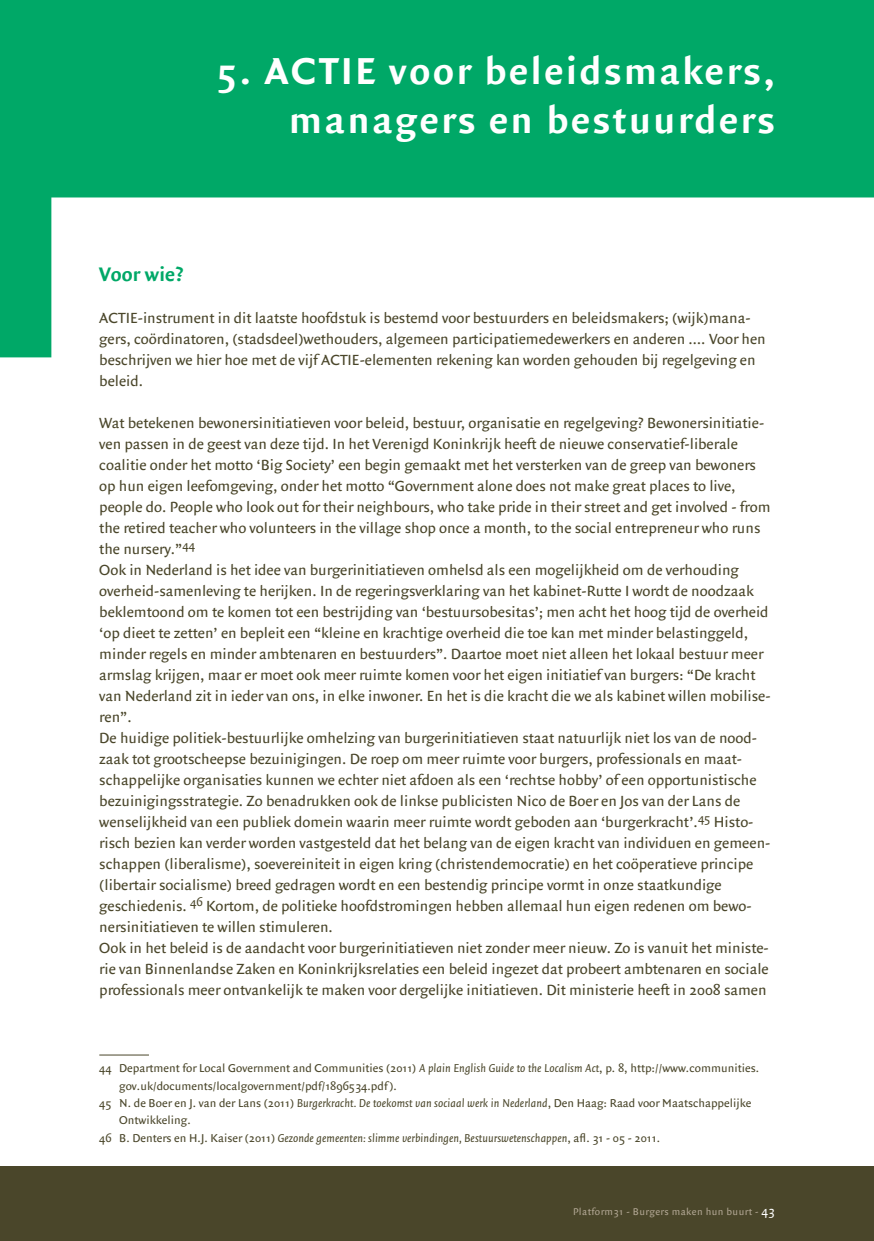
<style>
.page{position:relative;width:874px;height:1241px;background:#fff}
.page>*{position:absolute;margin:0;border:0;box-sizing:border-box;transform-origin:0 0}
.t1{font:700 40.25px/48.3px "Quadraat Sans";letter-spacing:.07em;color:#fff;text-align:right}
.t2{font:700 21px "Quadraat Sans";letter-spacing:.01em;color:#00a867}
.t3{font:15.75px/21px "Quadraat Sans";color:#4a462a}
.t4{font:12.25px "Quadraat Sans";letter-spacing:.005em;color:#4a462a}
.t5{font:italic 12.25px "Quadraat Sans";letter-spacing:.005em;color:#4a462a}
.t6{font:10.5px "Quadraat Sans";letter-spacing:.04em;color:#b1a693}
.s1{font-style:italic}
.s2{font-style:normal}
.s3{font-size:13.12px;color:#fff}
</style>
<div class="page">
<div style="left:0;top:1166px;width:873px;height:74px;background:#4a462a"></div>
<svg style="left:0;top:0;width:873px;height:357px;fill:#00a867"></svg>
<hr style="left:99px;top:1054px;width:50px;height:1px;background:#4a462a">
<h1 class="t1" style="left:216px;top:47px;width:559px">5. ACTIE voor beleidsmakers, managers en bestuurders</h1>
<h2 class="t2" style="left:99px;top:262px;width:85px">Voor wie?</h2>
<p class="t3" style="left:99px;top:307px;width:667px">ACTIE-instrument in dit laatste hoofdstuk is bestemd voor bestuurders en beleidsmakers; (wijk)mana&shy;gers, coördinatoren, (stadsdeel)wethouders, algemeen participatiemedewerkers en anderen …. Voor hen beschrijven we hier hoe met de vijf ACTIE-elementen rekening kan worden gehouden bij regelgeving en beleid.</p>
<p class="t3" style="left:99px;top:412px;width:672px">Wat betekenen bewonersinitiatieven voor beleid, bestuur, organisatie en regelgeving? Bewonersinitiatie&shy;ven passen in de geest van deze tijd. In het Verenigd Koninkrijk heeft de nieuwe conservatief-liberale coalitie onder het motto ‘Big Society’ een begin gemaakt met het versterken van de greep van bewoners op hun eigen leefomgeving, onder het motto “Government alone does not make great places to live, people do. People who look out for their neighbours, who take pride in their street and get involved - from the retired teacher who volunteers in the village shop once a month, to the social entrepreneur who runs the nursery.”<sup>44<br></sup>Ook in Nederland is het idee van burgerinitiatieven omhelsd als een mogelijkheid om de verhouding overheid-samenleving te herijken. In de regeringsverklaring van het kabinet-Rutte I wordt de noodzaak beklemtoond om te komen tot een bestrijding van ‘bestuursobesitas’; men acht het hoog tijd de overheid ‘op dieet te zetten’ en bepleit een “kleine en krachtige overheid die toe kan met minder belastinggeld, minder regels en minder ambtenaren en bestuurders”. Daartoe moet niet alleen het lokaal bestuur meer armslag krijgen, maar er moet ook meer ruimte komen voor het eigen initiatief van burgers: “De kracht van Nederland zit in ieder van ons, in elke inwoner. En het is die kracht die we als kabinet willen mobilise&shy;ren”.<br>De huidige politiek-bestuurlijke omhelzing van burgerinitiatieven staat natuurlijk niet los van de nood&shy;zaak tot grootscheepse bezuinigingen. De roep om meer ruimte voor burgers, professionals en maat&shy;schappelijke organisaties kunnen we echter niet afdoen als een ‘rechtse hobby’ of een opportunistische bezuinigingsstrategie. Zo benadrukken ook de linkse publicisten Nico de Boer en Jos van der Lans de wenselijkheid van een publiek domein waarin meer ruimte wordt geboden aan ‘burgerkracht’.<sup>45</sup> Histo&shy;risch bezien kan verder worden vastgesteld dat het belang van de eigen kracht van individuen en gemeen&shy;schappen (liberalisme), soevereiniteit in eigen kring (christendemocratie) en het coöperatieve principe (libertair socialisme) breed gedragen wordt en een bestendig principe vormt in onze staatkundige geschiedenis. <sup>46</sup> Kortom, de politieke hoofdstromingen hebben allemaal hun eigen redenen om bewo&shy;nersinitiatieven te willen stimuleren.<br>Ook in het beleid is de aandacht voor burgerinitiatieven niet zonder meer nieuw. Zo is vanuit het ministe&shy;rie van Binnenlandse Zaken en Koninkrijksrelaties een beleid ingezet dat probeert ambtenaren en sociale professionals meer ontvankelijk te maken voor dergelijke initiatieven. Dit ministerie heeft in 2008 samen</p>
<p class="t4" style="left:99px;top:1061px;width:661px">44 Department for Local Government and Communities (2011) <span class="s1">A plain English Guide to the Localism Act</span>, p. 8, http://www.communities.</p>
<p class="t4" style="left:119px;top:1078px;width:279px">gov.uk/documents/localgovernment/pdf/1896534.pdf ).</p>
<p class="t4" style="left:99px;top:1095px;width:653px">45 N. de Boer en J. van der Lans (2011) <span class="s1">Burgerkracht. De toekomst van sociaal werk in Nederland</span>, Den Haag: Raad voor Maatschappelijke</p>
<p class="t4" style="left:119px;top:1113px;width:73px">Ontwikkeling.</p>
<p class="t5" style="left:99px;top:1131px;width:562px"><span class="s2">46 B. Denters en H.J. Kaiser (2011)</span> Gezonde gemeenten: slimme verbindingen, Bestuurswetenschappen<span class="s2">, afl. 31 - 05 - 2011.</span></p>
<p class="t6" style="left:573px;top:1205px;width:203px">Platform31 - Burgers maken hun buurt - <span class="s3">43</span></p>
</div>
